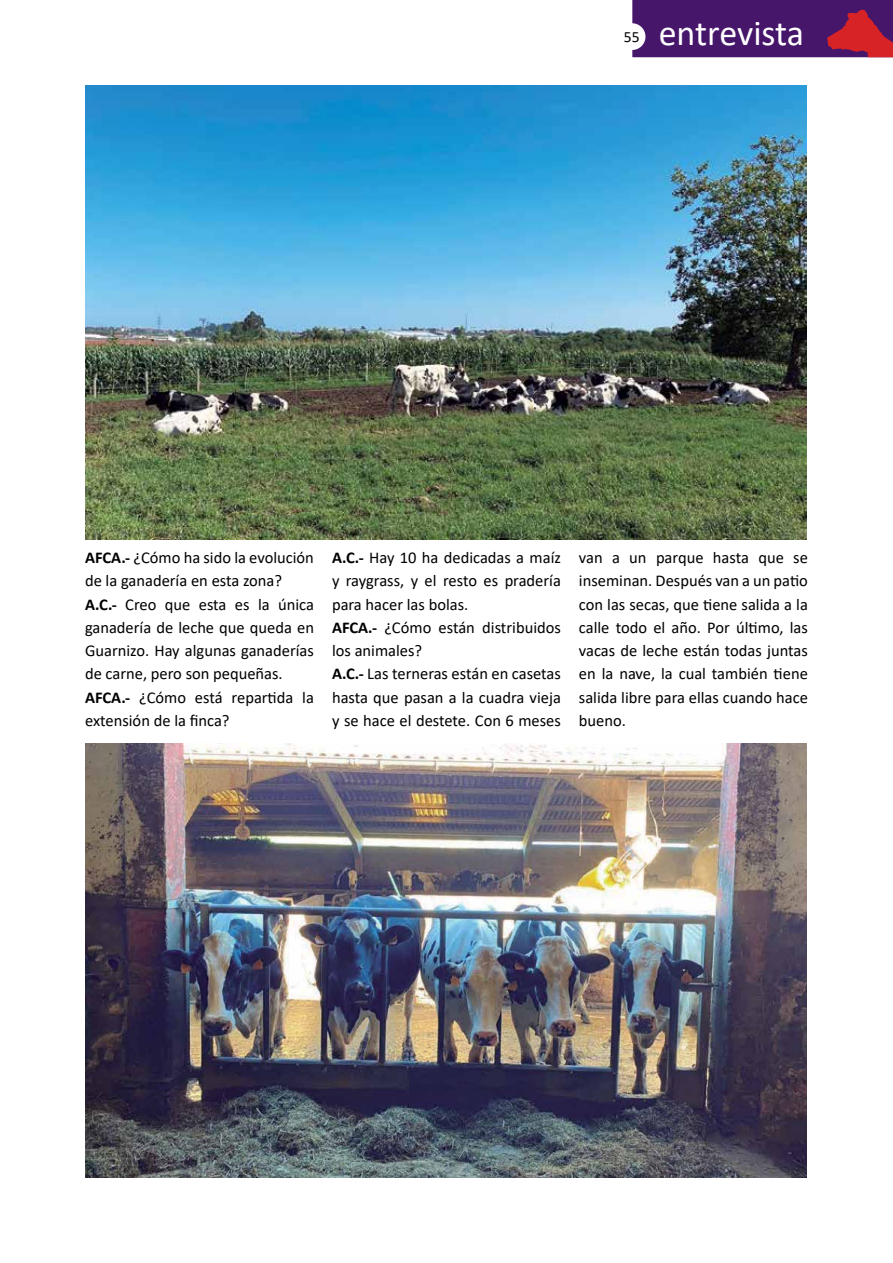
<style>
.page{position:relative;width:893px;height:1263px;background:#fff}
.page>*{position:absolute;margin:0;border:0;box-sizing:border-box;transform-origin:0 0}
.t1{font:36px "Calibri";letter-spacing:-.005em;color:#fff}
.t2{font:16.5px/23.2px "Calibri";color:#000}
.t3{font:15.6px "Calibri";color:#000}
.s1{font-weight:700}
</style>
<div class="page">
<div style="left:632px;top:0;width:261px;height:57px;background:#46166b"></div>
<svg style="left:827px;top:9px;width:66px;height:48px"></svg>
<div style="left:619px;top:23px;width:26px;height:27px;background:#fff;border-radius:50%"></div>
<img style="left:85px;top:85px;width:722px;height:455px">
<img style="left:85px;top:743px;width:722px;height:435px">
<p class="t3" style="left:624px;top:26px;width:17px">55</p>
<h1 class="t1" style="left:659px;top:8px;width:147px">entrevista</h1>
<p class="t2" style="left:85px;top:545px;width:230px"><span class="s1">AFCA.-</span> ¿Cómo ha sido la evolución de la ganadería en esta zona?<br><span class="s1">A.C.-</span> Creo que esta es la única ganadería de leche que queda en<br>Guarnizo. Hay algunas ganaderías de carne, pero son pequeñas.<br><span class="s1">AFCA.-</span> ¿Cómo está repartida la extensión de la finca?</p>
<p class="t2" style="left:332px;top:545px;width:230px"><span class="s1">A.C.-</span> Hay 10 ha dedicadas a maíz y raygrass, y el resto es pradería para hacer las bolas.<br><span class="s1">AFCA.-</span> ¿Cómo están distribuidos los animales?<br><span class="s1">A.C.-</span> Las terneras están en casetas hasta que pasan a la cuadra vieja y se hace el destete. Con 6 meses</p>
<p class="t2" style="left:579px;top:545px;width:230px;text-align:justify">van a un parque hasta que se inseminan. Después van a un patio con las secas, que tiene salida a la calle todo el año. Por último, las vacas de leche están todas juntas en la nave, la cual también tiene salida libre para ellas cuando hace bueno.</p>
</div>
